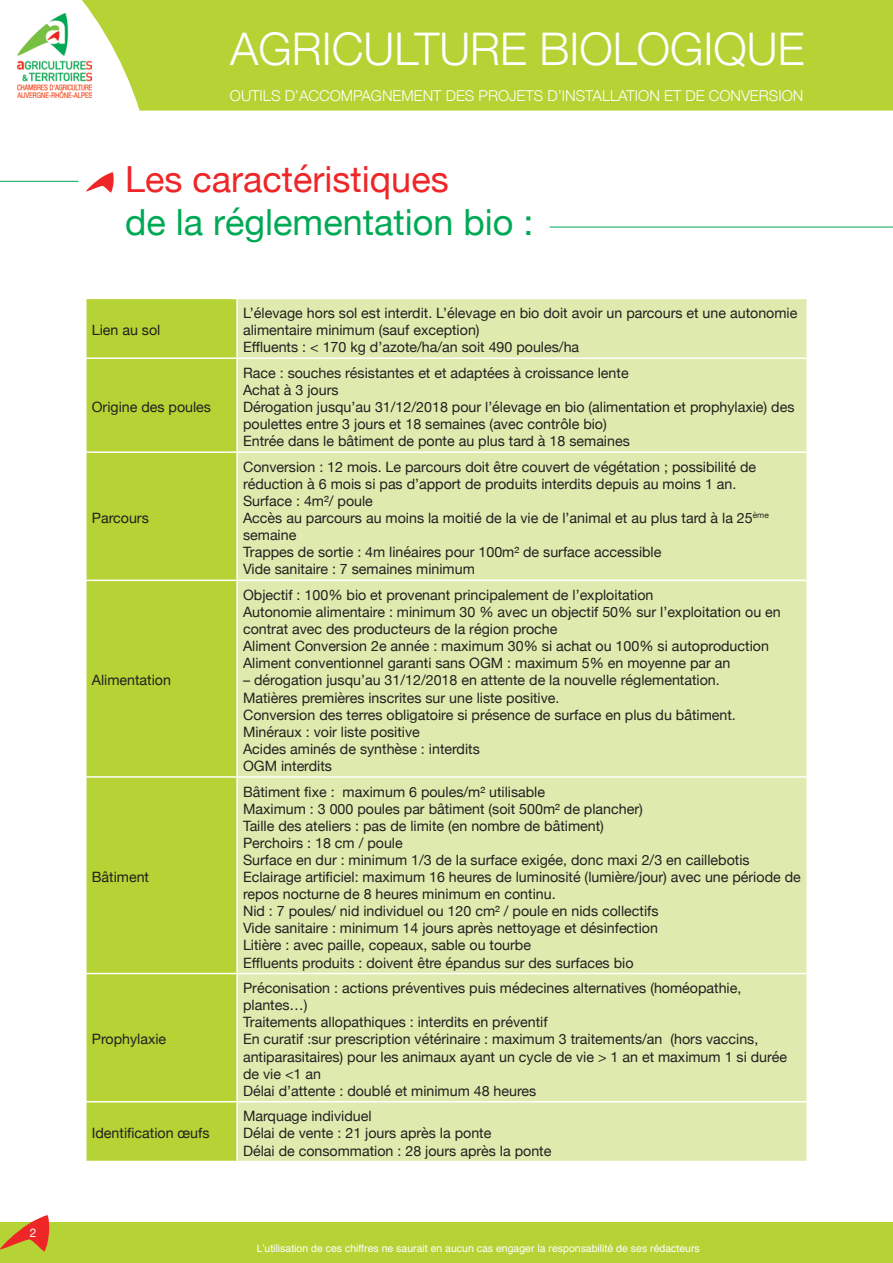
<style>
.page{position:relative;width:893px;height:1263px;background:#fff}
.page>*{position:absolute;margin:0;border:0;box-sizing:border-box;transform-origin:0 0}
.t1{font:300 45px "Helvetica Neue";color:#fff}
.t2{font:36px "Helvetica Neue";color:#00a955}
.t3{font:36px "Helvetica Neue";color:#ee2628}
.t4{font:300 15px "Helvetica Neue";color:#fff}
.t5{font:14.25px/17.1px "Helvetica Neue";color:#231f20}
.t6{font:12px "Helvetica Neue";color:#fff}
.t7{font:10.5px "Helvetica";color:#fff}
</style>
<div class="page">
<div style="left:0;top:1222px;width:893px;height:41px;background:#b5d334"></div>
<img style="left:18px;top:18px;width:36px;height:79px">
<svg style="left:54px;top:0;width:839px;height:111px;background:#b9d541"></svg>
<div style="left:87px;top:299px;width:149px;height:862px;background:#b5d334"></div>
<div style="left:238px;top:299px;width:568px;height:862px;background:#dfeaae"></div>
<hr style="left:237px;top:357px;width:571px;height:2px;background:#fff">
<hr style="left:237px;top:451px;width:571px;height:2px;background:#fff">
<hr style="left:237px;top:580px;width:571px;height:1px;background:#fff">
<hr style="left:237px;top:776px;width:571px;height:2px;background:#fff">
<hr style="left:237px;top:973px;width:571px;height:1px;background:#fff">
<hr style="left:237px;top:1101px;width:571px;height:1px;background:#fff">
<hr style="left:85px;top:357px;width:152px;height:2px;background:#fff">
<hr style="left:85px;top:451px;width:152px;height:2px;background:#fff">
<hr style="left:85px;top:580px;width:152px;height:1px;background:#fff">
<hr style="left:85px;top:776px;width:152px;height:2px;background:#fff">
<hr style="left:85px;top:973px;width:152px;height:1px;background:#fff">
<hr style="left:85px;top:1101px;width:152px;height:1px;background:#fff">
<svg style="left:86px;top:172px;width:28px;height:21px"></svg>
<hr style="left:550px;top:227px;width:343px;height:1px;background:#00a955">
<hr style="left:0;top:181px;width:79px;height:1px;background:#00a955">
<svg style="left:0;top:1215px;width:49px;height:36px"></svg>
<p class="t6" style="left:30px;top:1224px;width:8px">2</p>
<p class="t1" style="left:230px;top:13px;width:576px">AGRICULTURE BIOLOGIQUE</p>
<p class="t4" style="left:230px;top:84px;width:575px">OUTILS D’ACCOMPAGNEMENT DES PROJETS D’INSTALLATION ET DE CONVERSION</p>
<p class="t3" style="left:125px;top:153px;width:325px">Les caractéristiques</p>
<p class="t2" style="left:125px;top:196px;width:410px">de la réglementation bio :</p>
<p class="t5" style="left:92px;top:322px;width:70px">Lien au sol</p>
<p class="t5" style="left:92px;top:399px;width:121px">Origine des poules</p>
<p class="t5" style="left:92px;top:510px;width:58px">Parcours</p>
<p class="t5" style="left:92px;top:673px;width:81px">Alimentation</p>
<p class="t5" style="left:92px;top:869px;width:59px">Bâtiment</p>
<p class="t5" style="left:92px;top:1031px;width:76px">Prophylaxie</p>
<p class="t5" style="left:92px;top:1125px;width:119px">Identification œufs</p>
<p class="t5" style="left:243px;top:305px;width:556px">L’élevage hors sol est interdit. L’élevage en bio doit avoir un parcours et une autonomie alimentaire minimum (sauf exception)</p>
<p class="t5" style="left:243px;top:339px;width:338px">Effluents : &lt; 170 kg d’azote/ha/an soit 490 poules/ha</p>
<p class="t5" style="left:243px;top:365px;width:387px">Race : souches résistantes et et adaptées à croissance lente</p>
<p class="t5" style="left:243px;top:382px;width:97px">Achat à 3 jours</p>
<p class="t5" style="left:243px;top:399px;width:553px">Dérogation jusqu’au 31/12/2018 pour l’élevage en bio (alimentation et prophylaxie) des poulettes entre 3 jours et 18 semaines (avec contrôle bio)</p>
<p class="t5" style="left:243px;top:433px;width:388px">Entrée dans le bâtiment de ponte au plus tard à 18 semaines</p>
<p class="t5" style="left:243px;top:459px;width:515px">Conversion : 12 mois. Le parcours doit être couvert de végétation ; possibilité de réduction à 6 mois si pas d’apport de produits interdits depuis au moins 1 an.</p>
<p class="t5" style="left:243px;top:493px;width:131px">Surface : 4m²/ poule</p>
<p class="t5" style="left:243px;top:510px;width:527px">Accès au parcours au moins la moitié de la vie de l’animal et au plus tard à la 25<sup>ème </sup>semaine</p>
<p class="t5" style="left:243px;top:544px;width:420px">Trappes de sortie : 4m linéaires pour 100m² de surface accessible</p>
<p class="t5" style="left:243px;top:561px;width:233px">Vide sanitaire : 7 semaines minimum</p>
<p class="t5" style="left:243px;top:587px;width:412px">Objectif : 100% bio et provenant principalement de l’exploitation</p>
<p class="t5" style="left:243px;top:604px;width:539px">Autonomie alimentaire : minimum 30 % avec un objectif 50% sur l’exploitation ou en contrat avec des producteurs de la région proche</p>
<p class="t5" style="left:243px;top:638px;width:527px">Aliment Conversion 2e année : maximum 30% si achat ou 100% si autoproduction</p>
<p class="t5" style="left:243px;top:655px;width:489px">Aliment conventionnel garanti sans OGM : maximum 5% en moyenne par an</p>
<p class="t5" style="left:243px;top:673px;width:478px">– dérogation jusqu’au 31/12/2018 en attente de la nouvelle réglementation.</p>
<p class="t5" style="left:243px;top:690px;width:318px">Matières premières inscrites sur une liste positive.</p>
<p class="t5" style="left:243px;top:707px;width:494px">Conversion des terres obligatoire si présence de surface en plus du bâtiment.</p>
<p class="t5" style="left:243px;top:724px;width:178px">Minéraux : voir liste positive</p>
<p class="t5" style="left:243px;top:741px;width:238px">Acides aminés de synthèse : interdits</p>
<p class="t5" style="left:243px;top:758px;width:90px">OGM interdits</p>
<p class="t5" style="left:243px;top:784px;width:303px">Bâtiment fixe : maximum 6 poules/m² utilisable</p>
<p class="t5" style="left:243px;top:801px;width:401px">Maximum : 3 000 poules par bâtiment (soit 500m² de plancher)</p>
<p class="t5" style="left:243px;top:818px;width:362px">Taille des ateliers : pas de limite (en nombre de bâtiment)</p>
<p class="t5" style="left:243px;top:835px;width:161px">Perchoirs : 18 cm / poule</p>
<p class="t5" style="left:243px;top:852px;width:508px">Surface en dur : minimum 1/3 de la surface exigée, donc maxi 2/3 en caillebotis</p>
<p class="t5" style="left:243px;top:869px;width:559px">Eclairage artificiel: maximum 16 heures de luminosité (lumière/jour) avec une période de repos nocturne de 8 heures minimum en continu.</p>
<p class="t5" style="left:243px;top:903px;width:417px">Nid : 7 poules/ nid individuel ou 120 cm² / poule en nids collectifs</p>
<p class="t5" style="left:243px;top:920px;width:416px">Vide sanitaire : minimum 14 jours après nettoyage et désinfection</p>
<p class="t5" style="left:243px;top:938px;width:289px">Litière : avec paille, copeaux, sable ou tourbe</p>
<p class="t5" style="left:243px;top:955px;width:392px">Effluents produits : doivent être épandus sur des surfaces bio</p>
<p class="t5" style="left:243px;top:980px;width:500px">Préconisation : actions préventives puis médecines alternatives (homéopathie, plantes…)</p>
<p class="t5" style="left:243px;top:1014px;width:306px">Traitements allopathiques : interdits en préventif</p>
<p class="t5" style="left:243px;top:1031px;width:546px">En curatif :sur prescription vétérinaire : maximum 3 traitements/an (hors vaccins, antiparasitaires) pour les animaux ayant un cycle de vie &gt; 1 an et maximum 1 si durée de vie &lt;1 an</p>
<p class="t5" style="left:243px;top:1083px;width:295px">Délai d’attente : doublé et minimum 48 heures</p>
<p class="t5" style="left:243px;top:1108px;width:130px">Marquage individuel</p>
<p class="t5" style="left:243px;top:1125px;width:250px">Délai de vente : 21 jours après la ponte</p>
<p class="t5" style="left:243px;top:1143px;width:310px">Délai de consommation : 28 jours après la ponte</p>
<p class="t7" style="left:257px;top:1240px;width:444px">L’utilisation de ces chiffres ne saurait en aucun cas engager la responsabilité de ses rédacteurs</p>
</div>
